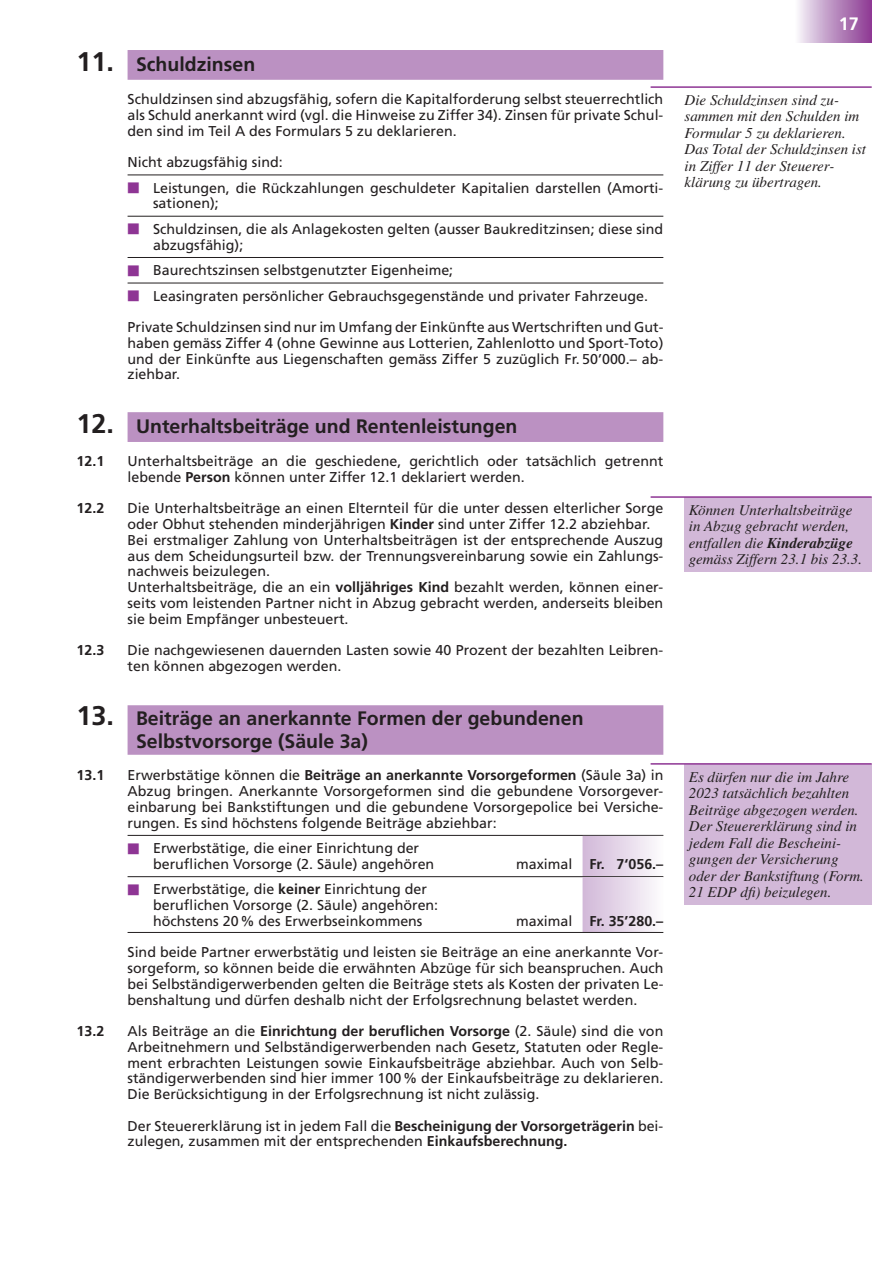
<style>
.page{position:relative;width:893px;height:1263px;background:#fff}
.page>*{position:absolute;margin:0;border:0;box-sizing:border-box;transform-origin:0 0}
.t1{font:700 19.5px/22.5px "Frutiger LT Std";color:#231f20}
.t2{font:700 18px "Frutiger LT Std";color:#fff}
.t3{font:italic 15px/16.5px "Times LT Std";color:#231f20}
.t4{font:14.25px/15.8px "Frutiger LT Std";color:#231f20}
.t5{font:700 14.25px "Frutiger LT Std";color:#231f20}
.s1{font-size:27px}
.s2{font-weight:700}
.s3{font-weight:400}
</style>
<div class="page">
<div style="left:795px;top:0;width:77px;height:43px;background:linear-gradient(to right,#f5f4f9,#893590)"></div>
<div style="left:128px;top:50px;width:535px;height:30px;background:#bb91c2"></div>
<hr style="left:128px;top:175px;width:535px;height:1px;background:#231f20">
<hr style="left:128px;top:216px;width:535px;height:1px;background:#231f20">
<hr style="left:128px;top:257px;width:535px;height:1px;background:#231f20">
<hr style="left:128px;top:283px;width:535px;height:1px;background:#231f20">
<div style="left:128px;top:412px;width:535px;height:30px;background:#bb91c2"></div>
<div style="left:128px;top:705px;width:535px;height:50px;background:#bb91c2"></div>
<hr style="left:128px;top:835px;width:535px;height:1px;background:#231f20">
<div style="left:583px;top:836px;width:80px;height:40px;background:linear-gradient(to right,#d1b8d8,#fcfbfc)"></div>
<hr style="left:128px;top:876px;width:535px;height:1px;background:#231f20">
<div style="left:583px;top:877px;width:80px;height:55px;background:linear-gradient(to right,#d1b8d8,#fcfbfc)"></div>
<hr style="left:128px;top:932px;width:535px;height:1px;background:#231f20">
<hr style="left:651px;top:86px;width:221px;height:2px;background:#8e3594">
<div style="left:685px;top:764px;width:187px;height:141px;background:#d2b8d8"></div>
<hr style="left:651px;top:763px;width:221px;height:2px;background:#8e3594">
<div style="left:685px;top:497px;width:187px;height:75px;background:#d2b8d8"></div>
<hr style="left:651px;top:496px;width:221px;height:2px;background:#8e3594">
<h1 class="t1" style="left:77px;top:53px;width:180px"><span class="s1">11.</span> Schuldzinsen</h1>
<p class="t4" style="left:128px;top:91px;width:537px;text-align:justify">Schuldzinsen sind abzugsfähig, sofern die Kapitalforderung selbst steuerrechtlich als Schuld anerkannt wird (vgl. die Hinweise zu Ziffer 34). Zinsen für private Schul&shy;den sind im Teil A des Formulars 5 zu deklarieren.</p>
<p class="t4" style="left:153px;top:149px;width:511px;line-height:25.5px;text-indent:-26px">Nicht abzugsfähig sind:<br>Leistungen, die Rückzahlungen geschuldeter Kapitalien darstellen (Amorti-</p>
<p class="t4" style="left:153px;top:191px;width:512px;line-height:25.5px">sationen);<br>Schuldzinsen, die als Anlagekosten gelten (ausser Baukreditzinsen; diese sind</p>
<p class="t4" style="left:153px;top:232px;width:496px;line-height:25.5px">abzugsfähig);<br>Baurechtszinsen selbstgenutzter Eigenheime;<br>Leasingraten persönlicher Gebrauchsgegenstände und privater Fahrzeuge.</p>
<p class="t4" style="left:128px;top:319px;width:537px;text-align:justify">Private Schuldzinsen sind nur im Umfang der Einkünfte aus Wertschriften und Gut&shy;haben gemäss Ziffer 4 (ohne Gewinne aus Lotterien, Zahlenlotto und Sport-Toto) und der Einkünfte aus Liegenschaften gemäss Ziffer 5 zuzüglich Fr. 50’000.– ab&shy;ziehbar.</p>
<h1 class="t1" style="left:77px;top:415px;width:442px"><span class="s1">12.</span> Unterhaltsbeiträge und Rentenleistungen</h1>
<p class="t5" style="left:77px;top:453px;width:29px">12.1</p>
<p class="t4" style="left:128px;top:453px;width:537px">Unterhaltsbeiträge an die geschiedene, gerichtlich oder tatsächlich getrennt lebende <span class="s2">Person</span> können unter Ziffer 12.1 deklariert werden.</p>
<p class="t5" style="left:77px;top:500px;width:29px">12.2</p>
<p class="t4" style="left:128px;top:501px;width:537px">Die Unterhaltsbeiträge an einen Elternteil für die unter dessen elterlicher Sorge oder Obhut stehenden minderjährigen <span class="s2">Kinder</span> sind unter Ziffer 12.2 abziehbar.<br>Bei erstmaliger Zahlung von Unterhaltsbeiträgen ist der entsprechende Auszug aus dem Scheidungsurteil bzw. der Trennungsvereinbarung sowie ein Zahlungs&shy;nachweis beizulegen.<br>Unterhaltsbeiträge, die an ein <span class="s2">volljähriges Kind</span> bezahlt werden, können einer&shy;seits vom leistenden Partner nicht in Abzug gebracht werden, anderseits bleiben sie beim Empfänger unbesteuert.</p>
<p class="t5" style="left:77px;top:642px;width:29px">12.3</p>
<p class="t4" style="left:128px;top:642px;width:536px">Die nachgewiesenen dauernden Lasten sowie 40 Prozent der bezahlten Leibren&shy;ten können abgezogen werden.</p>
<h1 class="t1" style="left:136px;top:707px;width:449px;text-indent:-60px"><span class="s1">13.</span> Beiträge an anerkannte Formen der gebundenen<br>Selbstvorsorge (Säule 3a)</h1>
<p class="t5" style="left:77px;top:767px;width:29px">13.1</p>
<p class="t4" style="left:128px;top:767px;width:537px;text-align:justify">Erwerbstätige können die <span class="s2">Beiträge an anerkannte Vorsorgeformen</span> (Säule 3a) in Abzug bringen. Anerkannte Vorsorgeformen sind die gebundene Vorsorgever&shy;einbarung bei Bankstiftungen und die gebundene Vorsorgepolice bei Versiche&shy;rungen. Es sind höchstens folgende Beiträge abziehbar:</p>
<p class="t4" style="left:153px;top:840px;width:283px">Erwerbstätige, die einer Einrichtung der beruflichen Vorsorge (2. Säule) angehören</p>
<p class="t5" style="left:516px;top:855px;width:149px"><span class="s3">maximal</span> Fr. 7‘056.–</p>
<p class="t4" style="left:153px;top:881px;width:287px">Erwerbstätige, die <span class="s2">keiner</span> Einrichtung der beruflichen Vorsorge (2. Säule) angehören: höchstens 20% des Erwerbseinkommens</p>
<p class="t5" style="left:516px;top:912px;width:149px"><span class="s3">maximal</span> Fr. 35’280.–</p>
<p class="t4" style="left:128px;top:944px;width:537px;text-align:justify">Sind beide Partner erwerbstätig und leisten sie Beiträge an eine anerkannte Vor&shy;sorgeform, so können beide die erwähnten Abzüge für sich beanspruchen. Auch bei Selbständigerwerbenden gelten die Beiträge stets als Kosten der privaten Le&shy;benshaltung und dürfen deshalb nicht der Erfolgsrechnung belastet werden.</p>
<p class="t5" style="left:77px;top:1023px;width:29px">13.2</p>
<p class="t4" style="left:128px;top:1023px;width:537px;text-align:justify">Als Beiträge an die <span class="s2">Einrichtung der beruflichen Vorsorge</span> (2. Säule) sind die von Arbeitnehmern und Selbständigerwerbenden nach Gesetz, Statuten oder Regle&shy;ment erbrachten Leistungen sowie Einkaufsbeiträge abziehbar. Auch von Selb&shy;ständigerwerbenden sind hier immer 100% der Einkaufsbeiträge zu deklarieren.<br>Die Berücksichtigung in der Erfolgsrechnung ist nicht zulässig.</p>
<p class="t4" style="left:128px;top:1118px;width:537px">Der Steuererklärung ist in jedem Fall die <span class="s2">Bescheinigung der Vorsorgeträgerin</span> bei&shy;zulegen, zusammen mit der entsprechenden <span class="s2">Einkaufsberechnung.</span></p>
<p class="t2" style="left:839px;top:13px;width:22px">17</p>
<p class="t3" style="left:685px;top:92px;width:183px">Die Schuldzinsen sind zu&shy;sammen mit den Schulden im<br>Formular 5 zu deklarieren.<br>Das Total der Schuldzinsen ist in Ziffer 11 der Steuerer&shy;klärung zu übertragen.</p>
<p class="t3" style="left:689px;top:501px;width:175px">Können Unterhaltsbeiträge in Abzug gebracht werden, entfallen die <span class="s2">Kinderabzüge </span>gemäss Ziffern 23.1 bis 23.3.</p>
<p class="t3" style="left:689px;top:768px;width:177px">Es dürfen nur die im Jahre<br>2023 tatsächlich bezahlten<br>Beiträge abgezogen werden.<br>Der Steuererklärung sind in jedem Fall die Bescheini&shy;gungen der Versicherung oder der Bankstiftung (Form.<br>21 EDP dfi) beizulegen.</p>
</div>
